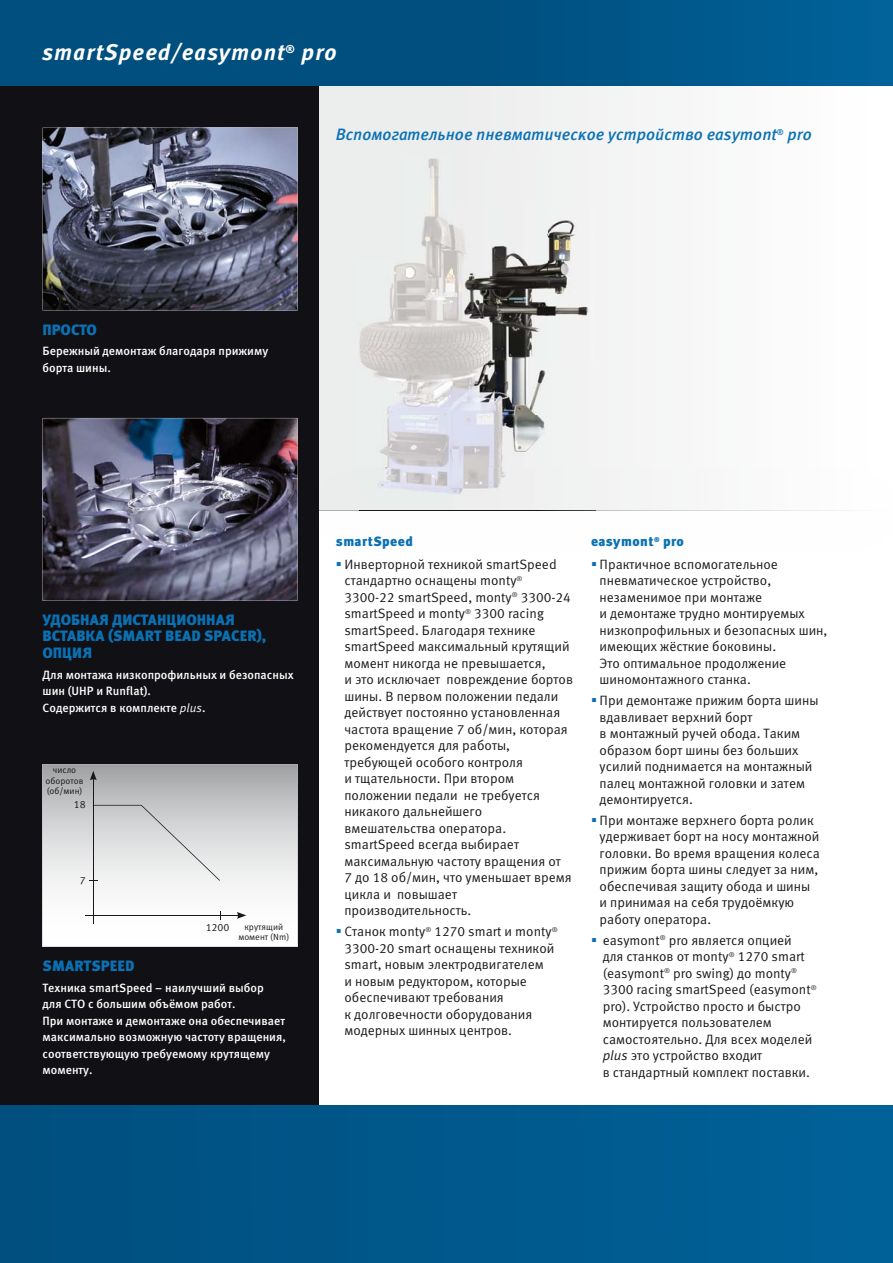
<style>
.page{position:relative;width:893px;height:1263px;background:#fff}
.page>*{position:absolute;margin:0;border:0;box-sizing:border-box;transform-origin:0 0}
.t1{font:italic 700 22.5px "Meta Pro";letter-spacing:.05em;color:#fff}
.t2{font:italic 500 16.5px "Meta Pro";color:#0a71b4}
.t3{font:900 15px/16.5px "Meta Pro";color:#0a71b4}
.t4{font:13.5px/16.5px "Meta Pro";color:#1a171c}
.t5{font:900 13.5px "Meta Pro";letter-spacing:.03em;color:#0a71b4}
.t6{font:500 12px/16.5px "Meta Pro";color:#fff}
.t7{font:10.5px "Meta Pro";color:#1a171c}
.t8{font:9px/10.5px "Meta Pro";color:#1a171c;text-align:center}
.s1{font-weight:400;font-style:italic}
.s2{color:#0a71b4}
.s3{font-style:italic}
</style>
<div class="page">
<svg style="left:319px;top:85px;width:574px;height:383px"></svg>
<div style="left:0;top:0;width:319px;height:1263px;background:#111115"></div>
<div style="left:0;top:1106px;width:893px;height:157px;background:linear-gradient(to right,#004f7e,#006199)"></div>
<div style="left:0;top:0;width:893px;height:85px;background:linear-gradient(to right,#004a78,#005d92)"></div>
<img style="left:359px;top:155px;width:237px;height:356px">
<svg style="left:43px;top:128px;width:255px;height:182px;background:#606376"></svg>
<svg style="left:43px;top:418px;width:255px;height:183px;background:#57586b"></svg>
<svg style="left:43px;top:764px;width:255px;height:183px;background:#dddedf"></svg>
<hr style="left:93px;top:778px;width:1px;height:146px;background:#1a171c">
<svg style="left:90px;top:771px;width:7px;height:9px"></svg>
<hr style="left:85px;top:915px;width:154px;height:1px;background:#1a171c">
<svg style="left:237px;top:912px;width:9px;height:7px"></svg>
<svg style="left:89px;top:805px;width:131px;height:76px;background:#d9dadb"></svg>
<h1 class="t1" style="left:43px;top:44px;width:296px">smartSpeed/easymont<sup>®</sup> pro</h1>
<p class="t2" style="left:336px;top:128px;width:477px">Вспомогательное пневматическое устройство easymont<sup>®</sup> pro</p>
<p class="t3" style="left:43px;top:323px;width:56px">ПРОСТО</p>
<p class="t6" style="left:43px;top:344px;width:227px">Бережный демонтаж благодаря прижиму борта шины.</p>
<p class="t3" style="left:43px;top:613px;width:225px">УДОБНАЯ ДИСТАНЦИОННАЯ<br>ВСТАВКА (SMART BEAD SPACER),<br>ОПЦИЯ</p>
<p class="t6" style="left:43px;top:667px;width:253px">Для монтажа низкопрофильных и безопасных шин (UHP и Runflat).<br>Содержится в комплекте <span class="s1">plus</span>.</p>
<p class="t8" style="left:46px;top:766px;width:39px">число оборотов (об/мин)</p>
<p class="t7" style="left:74px;top:800px;width:13px">18</p>
<p class="t7" style="left:80px;top:876px;width:7px">7</p>
<p class="t7" style="left:206px;top:923px;width:25px">1200</p>
<p class="t8" style="left:238px;top:922px;width:52px">крутящий момент (Nm)</p>
<p class="t3" style="left:43px;top:959px;width:94px">SMARTSPEED</p>
<p class="t6" style="left:43px;top:981px;width:245px">Техника smartSpeed – наилучший выбор для СТО с большим объёмом работ.<br>При монтаже и демонтаже она обеспечивает максимально возможную частоту вращения, соответствующую требуемому крутящему моменту.</p>
<p class="t5" style="left:336px;top:536px;width:79px">smartSpeed</p>
<p class="t4" style="left:344px;top:557px;width:230px;text-indent:-9px"><span class="s2">▪</span> Инверторной техникой smartSpeed стандартно оснащены monty<sup>®<br></sup>3300-22 smartSpeed, monty<sup>®</sup> 3300-24 smartSpeed и monty<sup>®</sup> 3300 racing smartSpeed. Благодаря технике smartSpeed максимальный крутящий момент никогда не превышается,<br>и это исключает повреждение бортов шины. В первом положении педали действует постоянно установленная частота вращение 7 об/мин, которая рекомендуется для работы, требующей особого контроля<br>и тщательности. При втором положении педали не требуется никакого дальнейшего вмешательства оператора. smartSpeed всегда выбирает максимальную частоту вращения от<br>7 до 18 об/мин, что уменьшает время цикла и повышает производительность.</p>
<p class="t4" style="left:344px;top:925px;width:215px;text-indent:-9px"><span class="s2">▪</span> Станок monty<sup>®</sup> 1270 smart и monty<sup>®<br></sup>3300-20 smart оснащены техникой smart, новым электродвигателем<br>и новым редуктором, которые обеспечивают требования<br>к долговечности оборудования модерных шинных центров.</p>
<p class="t5" style="left:591px;top:536px;width:94px">easymont<sup>®</sup> pro</p>
<p class="t4" style="left:600px;top:557px;width:229px;text-indent:-9px"><span class="s2">▪</span> Практичное вспомогательное пневматическое устройство, незаменимое при монтаже<br>и демонтаже трудно монтируемых низкопрофильных и безопасных шин, имеющих жёсткие боковины.<br>Это оптимальное продолжение шиномонтажного станка.</p>
<p class="t4" style="left:600px;top:694px;width:221px;text-indent:-9px"><span class="s2">▪</span> При демонтаже прижим борта шины вдавливает верхний борт<br>в монтажный ручей обода. Таким образом борт шины без больших усилий поднимается на монтажный палец монтажной головки и затем демонтируется.</p>
<p class="t4" style="left:600px;top:813px;width:222px;text-indent:-9px"><span class="s2">▪</span> При монтаже верхнего борта ролик удерживает борт на носу монтажной головки. Во время вращения колеса прижим борта шины следует за ним, обеспечивая защиту обода и шины и принимая на себя трудоёмкую работу оператора.</p>
<p class="t4" style="left:603px;top:933px;width:215px;text-indent:-12px"><span class="s2">▪</span> easymont<sup>®</sup> pro является опцией<br>для станков от monty<sup>®</sup> 1270 smart (easymont<sup>®</sup> pro swing) до monty<sup>®<br></sup>3300 racing smartSpeed (easymont<sup>® </sup>pro). Устройство просто и быстро монтируется пользователем самостоятельно. Для всех моделей <span class="s3">plus</span> это устройство входит<br>в стандартный комплект поставки.</p>
</div>
